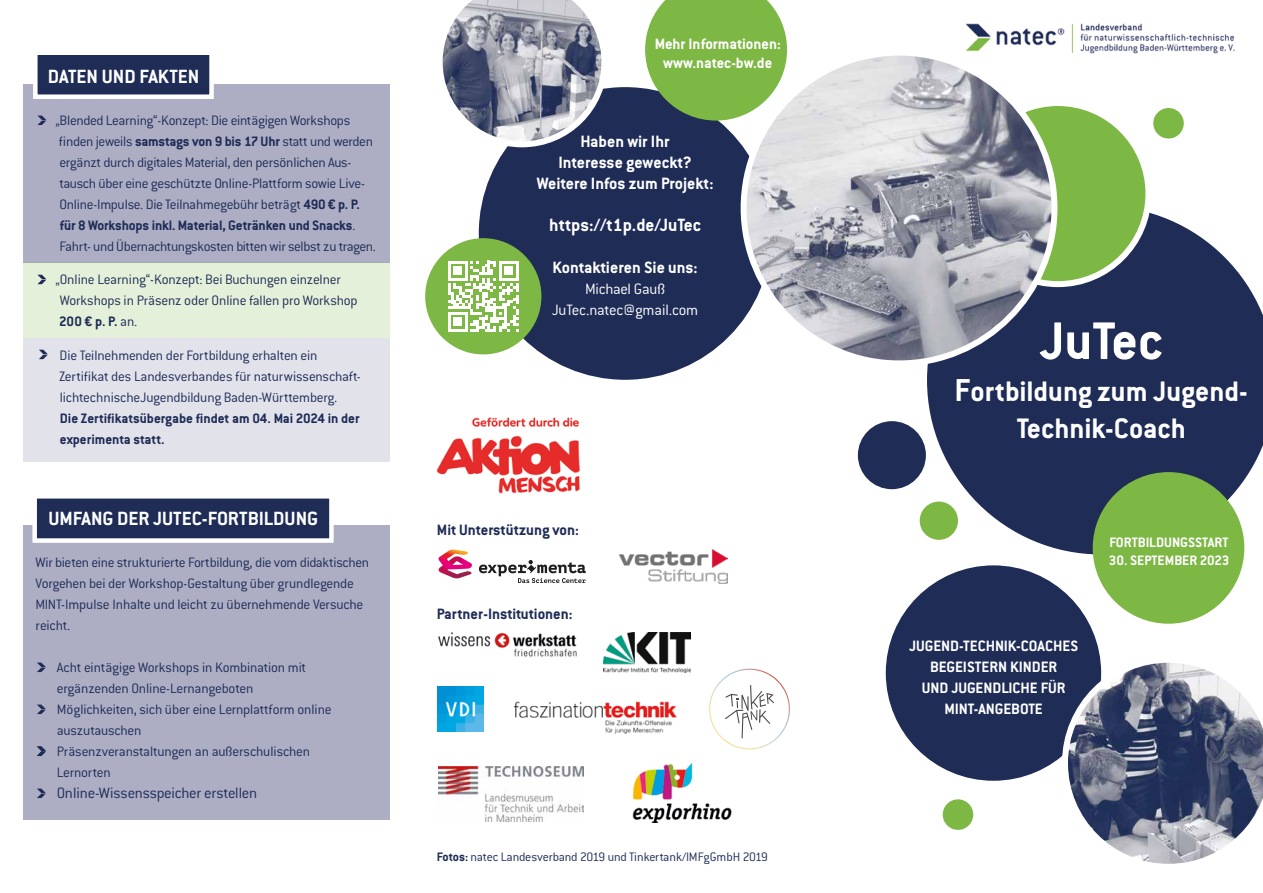
<style>
.page{position:relative;width:1263px;height:893px;background:#fff}
.page>*{position:absolute;margin:0;border:0;box-sizing:border-box;transform-origin:0 0}
.t1{font:700 58.05px "Conduit ITC Std";color:#fff}
.t2{font:700 31.05px/37.2px "Conduit ITC Std";color:#fff;text-align:center}
.t3{font:700 21px "Conduit ITC Std";color:#fff}
.t4{font:700 19.5px "Conduit ITC Std";color:#fff}
.t5{font:700 18px/21px "Conduit ITC Std";color:#fff;text-align:center}
.t6{font:700 16.5px/21px "Conduit ITC Std";color:#fff;text-align:center}
.t7{font:700 16.5px "Conduit ITC Std";color:#1e2c56}
.t8{font:300 16.5px/21px "Conduit ITC Std";letter-spacing:-.015em;color:#fff;text-align:center}
.t9{font:300 16.5px "Conduit ITC Std";letter-spacing:-.015em;color:#1e2c56}
.t10{font:300 15px/21px "Conduit ITC Std";letter-spacing:-.015em;color:#1e2c56}
.t11{font:700 15px/21px "Conduit ITC Std";color:#1e2c56}
.t12{font:700 15px "Conduit ITC Std";color:#fff}
.t13{font:300 13.5px "Conduit ITC Std";letter-spacing:-.02em;color:#1e2c56}
.s1{font-weight:700}
.s2{font-size:34.8px}
</style>
<div class="page">
<img style="left:966px;top:23px;width:269px;height:31px">
<div style="left:23px;top:84px;width:367px;height:178px;background:#adaec4"></div>
<div style="left:479px;top:87px;width:292px;height:293px;background:#1e2c56;border-radius:50%"></div>
<svg style="left:442px;top:0;width:165px;height:147px"></svg>
<svg style="left:645px;top:0;width:142px;height:121px;background:#7eb150"></svg>
<div style="left:425px;top:238px;width:116px;height:116px;background:#7db744;border-radius:50%"></div>
<img style="left:437px;top:417px;width:144px;height:77px">
<img style="left:438px;top:686px;width:45px;height:46px">
<img style="left:438px;top:766px;width:146px;height:56px">
<svg style="left:479px;top:560px;width:107px;height:23px"></svg>
<svg style="left:438px;top:550px;width:34px;height:28px"></svg>
<img style="left:603px;top:633px;width:87px;height:40px">
<img style="left:438px;top:633px;width:139px;height:24px">
<img style="left:513px;top:701px;width:164px;height:33px">
<img style="left:619px;top:549px;width:109px;height:34px">
<svg style="left:927px;top:212px;width:336px;height:342px;background:#3f4a6e"></svg>
<div style="left:967px;top:103px;width:181px;height:181px;background:#7db744;border-radius:50%"></div>
<div style="left:964px;top:100px;width:187px;height:187px;border:6px solid #fff;border-radius:50%"></div>
<div style="left:1093px;top:472px;width:151px;height:152px;background:#7db744;border-radius:50%"></div>
<svg style="left:1150px;top:105px;width:37px;height:37px"></svg>
<div style="left:1147px;top:102px;width:43px;height:43px;border:6px solid #fff;border-radius:50%"></div>
<svg style="left:940px;top:796px;width:36px;height:37px"></svg>
<div style="left:937px;top:793px;width:42px;height:43px;border:6px solid #fff;border-radius:50%"></div>
<div style="left:920px;top:502px;width:38px;height:38px;background:#7db744;border-radius:50%"></div>
<div style="left:858px;top:421px;width:68px;height:68px;background:#1e2c56;border-radius:50%"></div>
<img style="left:744px;top:54px;width:310px;height:309px">
<div style="left:886px;top:565px;width:215px;height:216px;background:#1e2c56;border-radius:50%"></div>
<svg style="left:1062px;top:658px;width:201px;height:206px"></svg>
<div style="left:23px;top:525px;width:367px;height:294px;background:#adaec4"></div>
<div style="left:23px;top:262px;width:367px;height:76px;background:#e5f0da"></div>
<svg style="left:32px;top:498px;width:302px;height:45px;background:#3e4a6e"></svg>
<div style="left:23px;top:338px;width:367px;height:124px;background:#e2e2eb"></div>
<svg style="left:33px;top:55px;width:181px;height:44px;background:#3f4b6f"></svg>
<svg style="left:37px;top:116px;width:9px;height:9px"></svg>
<svg style="left:39px;top:350px;width:9px;height:9px"></svg>
<svg style="left:37px;top:275px;width:9px;height:9px"></svg>
<svg style="left:37px;top:705px;width:9px;height:9px"></svg>
<svg style="left:37px;top:746px;width:9px;height:10px"></svg>
<svg style="left:37px;top:789px;width:9px;height:9px"></svg>
<svg style="left:37px;top:663px;width:9px;height:9px"></svg>
<img style="left:632px;top:763px;width:100px;height:59px">
<svg style="left:709px;top:669px;width:81px;height:80px"></svg>
<svg style="left:448px;top:261px;width:71px;height:71px"></svg>
<h3 class="t3" style="left:48px;top:64px;width:153px">DATEN UND FAKTEN</h3>
<p class="t10" style="left:55px;top:109px;width:322px">„Blended Learning“-Konzept: Die eintägigen Workshops finden jeweils <span class="s1">samstags von 9 bis 17 Uhr</span> statt und werden ergänzt durch digitales Material, den persönlichen Aus&shy;tausch über eine geschützte Online-Plattform sowie Live-Online-Impulse. Die Teilnahmegebühr beträgt <span class="s1">490 € p. P.<br>für 8 Workshops inkl. Material, Getränken und Snacks</span>.<br>Fahrt- und Übernachtungskosten bitten wir selbst zu tragen.</p>
<p class="t10" style="left:55px;top:269px;width:304px">„Online Learning“-Konzept: Bei Buchungen einzelner<br>Workshops in Präsenz oder Online fallen pro Workshop<br><span class="s1">200 € p. P.</span> an.</p>
<p class="t10" style="left:59px;top:344px;width:302px">Die Teilnehmenden der Fortbildung erhalten ein<br>Zertifikat des Landesverbandes für naturwissenschaft&shy;lichtechnischeJugendbildung Baden-Württemberg.</p>
<p class="t11" style="left:60px;top:407px;width:301px">Die Zertifikatsübergabe findet am 04. Mai 2024 in der experimenta statt.</p>
<h3 class="t3" style="left:48px;top:506px;width:271px">UMFANG DER JUTEC-FORTBILDUNG</h3>
<p class="t10" style="left:36px;top:551px;width:335px">Wir bieten eine strukturierte Fortbildung, die vom didaktischen Vorgehen bei der Workshop-Gestaltung über grundlegende MINT-Impulse Inhalte und leicht zu übernehmende Versuche reicht.</p>
<p class="t10" style="left:57px;top:656px;width:276px">Acht eintägige Workshops in Kombination mit ergänzenden Online-Lernangeboten Möglichkeiten, sich über eine Lernplattform online auszutauschen<br>Präsenzveranstaltungen an außerschulischen Lernorten</p>
<p class="t9" style="left:57px;top:783px;width:202px">Online-Wissensspeicher erstellen</p>
<p class="t6" style="left:655px;top:33px;width:128px;line-height:19.5px">Mehr Informationen: www.natec-bw.de</p>
<p class="t5" style="left:537px;top:130px;width:178px">Haben wir Ihr<br>Interesse geweckt?<br>Weitere Infos zum Projekt:</p>
<h3 class="t4" style="left:549px;top:213px;width:153px">https://t1p.de/JuTec</h3>
<p class="t5" style="left:552px;top:256px;width:147px">Kontaktieren Sie uns:</p>
<p class="t8" style="left:552px;top:278px;width:148px">Michael Gauß<br>JuTec.natec@gmail.com</p>
<p class="t7" style="left:437px;top:520px;width:143px">Mit Unterstützung von:</p>
<p class="t7" style="left:437px;top:604px;width:137px">Partner-Institutionen:</p>
<p class="t13" style="left:437px;top:849px;width:333px"><span class="s1">Fotos:</span> natec Landesverband 2019 und Tinkertank/IMFgGmbH 2019</p>
<h1 class="t1" style="left:1040px;top:306px;width:125px">JuTec</h1>
<h2 class="t2" style="left:955px;top:372px;width:295px"><span class="s2">F</span>ortbildung zum Jugend-<br>Technik-Coach</h2>
<p class="t6" style="left:909px;top:635px;width:171px">JUGEND-TECHNIK-COACHES<br>BEGEISTERN KINDER<br>UND JUGENDLICHE FÜR<br>MINT-ANGEBOTE</p>
<p class="t12" style="left:1109px;top:534px;width:121px">FORTBILDUNGSSTART</p>
<p class="t12" style="left:1109px;top:552px;width:122px">30. SEPTEMBER 2023</p>
</div>
